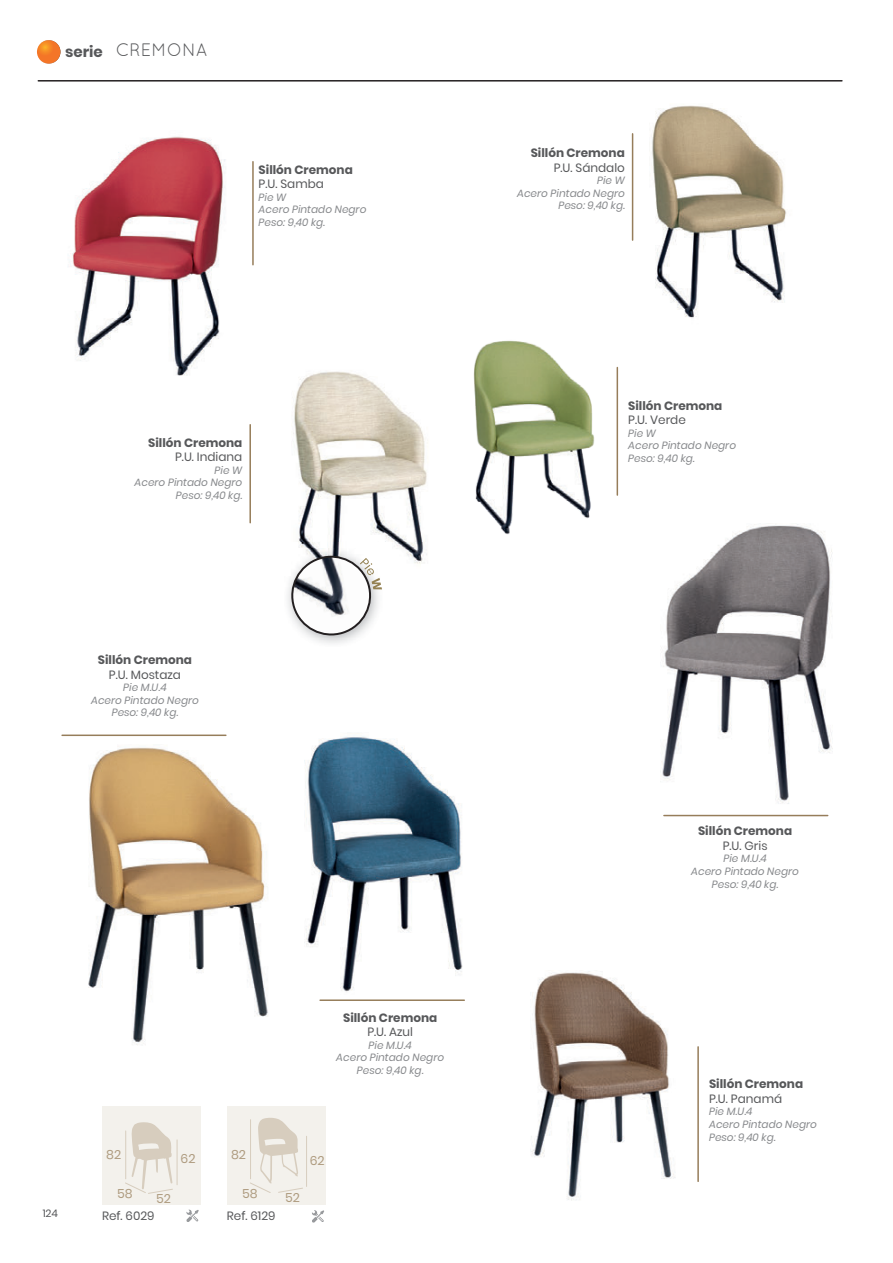
<style>
.page{position:relative;width:893px;height:1263px;background:#fff}
.page>*{position:absolute;margin:0;border:0;box-sizing:border-box;transform-origin:0 0}
.t1{font:18px "Quicksand";color:#57585a}
.t2{font:700 15px "Poppins";color:#57585a}
.t3{font:12.6px "Poppins";color:#ae9b7f}
.t4{font:700 12px "Poppins";color:#57585a}
.t5{font:12px "Poppins";color:#57585a}
.t6{font:italic 10.5px/12.6px "Poppins";color:#87898c;text-align:center}
.t7{font:10.5px "Poppins";color:#57585a}
</style>
<div class="page">
<hr style="left:38px;top:80px;width:804px;height:2px;background:#231f20">
<svg style="left:37px;top:40px;width:23px;height:24px"></svg>
<img style="left:88px;top:747px;width:180px;height:298px">
<hr style="left:664px;top:815px;width:164px;height:1px;background:#967d5a">
<hr style="left:62px;top:734px;width:164px;height:2px;background:#967d5a">
<hr style="left:697px;top:1047px;width:2px;height:134px;background:#967d5a">
<hr style="left:320px;top:999px;width:144px;height:2px;background:#967d5a">
<img style="left:660px;top:524px;width:173px;height:280px">
<img style="left:531px;top:971px;width:145px;height:229px">
<img style="left:304px;top:736px;width:159px;height:256px">
<div style="left:102px;top:1106px;width:99px;height:99px;background:#f3f1ec"></div>
<hr style="left:177px;top:1140px;width:1px;height:45px;background:#d7cdbe">
<svg style="left:125px;top:1122px;width:48px;height:72px"></svg>
<svg style="left:186px;top:1209px;width:13px;height:13px"></svg>
<img style="left:70px;top:136px;width:156px;height:240px">
<hr style="left:252px;top:162px;width:2px;height:103px;background:#967d5a">
<hr style="left:632px;top:134px;width:1px;height:106px;background:#967d5a">
<hr style="left:249px;top:425px;width:2px;height:98px;background:#967d5a">
<img style="left:293px;top:371px;width:134px;height:193px">
<img style="left:652px;top:105px;width:135px;height:213px">
<div style="left:227px;top:1106px;width:99px;height:99px;background:#f3f1ec"></div>
<hr style="left:306px;top:1136px;width:1px;height:50px;background:#d7cdbe">
<svg style="left:250px;top:1118px;width:53px;height:75px"></svg>
<svg style="left:312px;top:1210px;width:12px;height:13px"></svg>
<img style="left:287px;top:548px;width:95px;height:38px">
<hr style="left:617px;top:367px;width:1px;height:128px;background:#967d5a">
<img style="left:473px;top:342px;width:119px;height:192px">
<svg style="left:288px;top:552px;width:94px;height:87px"></svg>
<h2 class="t2" style="left:65px;top:43px;width:39px">serie</h2>
<h1 class="t1" style="left:116px;top:40px;width:93px">CREMONA</h1>
<p class="t4" style="left:259px;top:162px;width:96px">Sillón Cremona</p>
<p class="t5" style="left:259px;top:177px;width:67px">P.U. Samba</p>
<p class="t6" style="left:259px;top:191px;width:109px;text-align:left">Pie W<br>Acero Pintado Negro<br>Peso: 9,40 kg.</p>
<p class="t4" style="left:148px;top:436px;width:96px">Sillón Cremona</p>
<p class="t5" style="left:175px;top:450px;width:69px">P.U. Indiana</p>
<p class="t6" style="left:135px;top:464px;width:109px;text-align:right">Pie W<br>Acero Pintado Negro<br>Peso: 9,40 kg.</p>
<p class="t4" style="left:98px;top:653px;width:96px">Sillón Cremona</p>
<p class="t5" style="left:109px;top:667px;width:73px">P.U. Mostaza</p>
<p class="t6" style="left:91px;top:681px;width:109px">Pie M.U.4<br>Acero Pintado Negro<br>Peso: 9,40 kg.</p>
<p class="t7" style="left:43px;top:1207px;width:17px">124</p>
<p class="t4" style="left:343px;top:1011px;width:96px">Sillón Cremona</p>
<p class="t5" style="left:367px;top:1025px;width:47px">P.U. Azul</p>
<p class="t6" style="left:336px;top:1039px;width:109px">Pie M.U.4<br>Acero Pintado Negro<br>Peso: 9,40 kg.</p>
<p class="t3" style="left:106px;top:1147px;width:16px">82</p>
<p class="t3" style="left:181px;top:1151px;width:16px">62</p>
<p class="t3" style="left:156px;top:1191px;width:16px">52</p>
<p class="t3" style="left:117px;top:1186px;width:17px">58</p>
<p class="t3" style="left:231px;top:1147px;width:16px">82</p>
<p class="t3" style="left:242px;top:1186px;width:17px">58</p>
<p class="t3" style="left:285px;top:1190px;width:16px">52</p>
<p class="t3" style="left:310px;top:1153px;width:16px">62</p>
<p class="t5" style="left:102px;top:1209px;width:54px">Ref. 6029</p>
<p class="t5" style="left:227px;top:1209px;width:50px">Ref. 6129</p>
<p class="t4" style="left:531px;top:146px;width:96px">Sillón Cremona</p>
<p class="t5" style="left:554px;top:160px;width:73px">P.U. Sándalo</p>
<p class="t6" style="left:517px;top:174px;width:109px;text-align:right">Pie W<br>Acero Pintado Negro<br>Peso: 9,40 kg.</p>
<p class="t4" style="left:628px;top:398px;width:96px">Sillón Cremona</p>
<p class="t5" style="left:628px;top:413px;width:59px">P.U. Verde</p>
<p class="t6" style="left:628px;top:427px;width:109px;text-align:left">Pie W<br>Acero Pintado Negro<br>Peso: 9,40 kg.</p>
<p class="t4" style="left:698px;top:824px;width:96px">Sillón Cremona</p>
<p class="t5" style="left:723px;top:839px;width:46px">P.U. Gris</p>
<p class="t6" style="left:691px;top:852px;width:109px">Pie M.U.4<br>Acero Pintado Negro<br>Peso: 9,40 kg.</p>
<p class="t4" style="left:709px;top:1077px;width:96px">Sillón Cremona</p>
<p class="t5" style="left:709px;top:1092px;width:75px">P.U. Panamá</p>
<p class="t6" style="left:709px;top:1105px;width:109px;text-align:left">Pie M.U.4<br>Acero Pintado Negro<br>Peso: 9,40 kg.</p>
</div>
